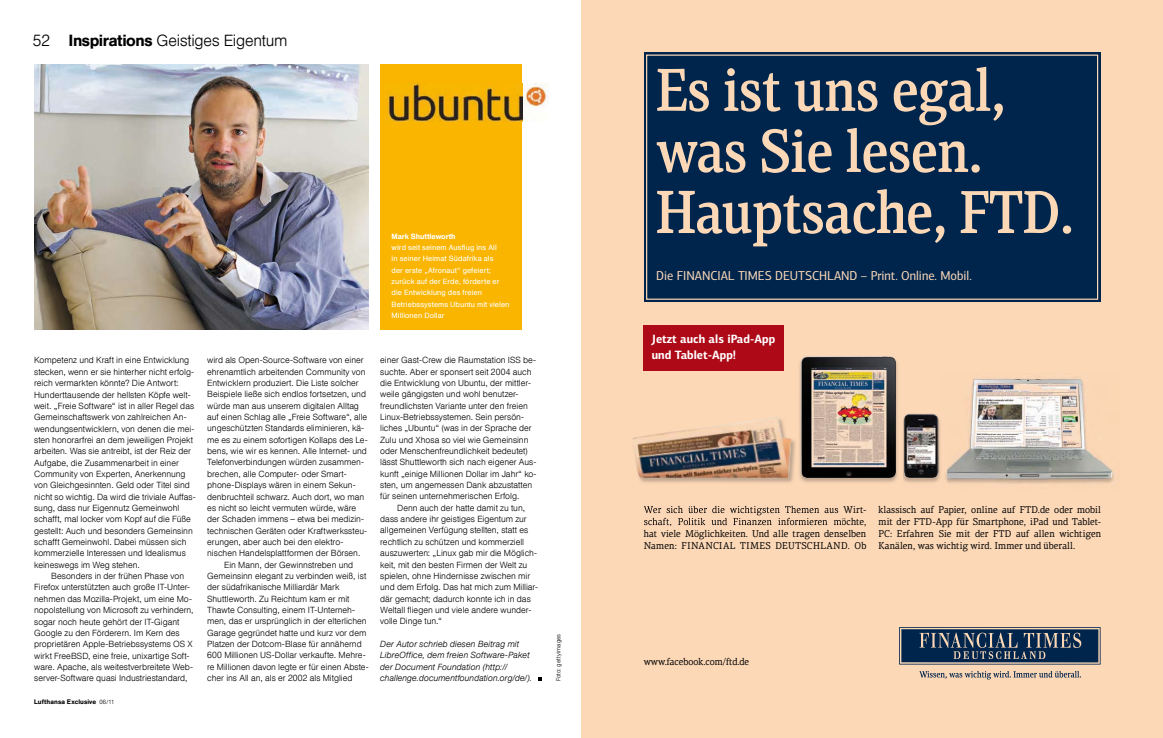
<style>
.page{position:relative;width:1163px;height:738px;background:#fff}
.page>*{position:absolute;margin:0;border:0;box-sizing:border-box;transform-origin:0 0}
.t1{font:500 61px/61px "Centro FTD Serif Headline OT";color:#fcd8b7}
.t2{font:300 16px "Helvetica DLHCGH";letter-spacing:-.005em;color:#000}
.t3{font:13px "Centro FTD Sans OT";color:#fcd8b7}
.t4{font:700 12px/16px "Centro FTD Sans OT";color:#fff}
.t5{font:10px/12px "Centro FTD Serif OT";letter-spacing:.01em;color:#000}
.t6{font:300 8.8px/11.3px "Helvetica DLHCGH";letter-spacing:.005em;color:#000}
.t7{font:italic 300 8.8px/11.4px "Helvetica DLHCGH";letter-spacing:.01em;color:#000}
.t8{font:7.5px/11.3px "Helvetica DLHCGH";letter-spacing:.015em;color:#fff}
.t9{font:500 7.5px "Helvetica DLHCGH";letter-spacing:.015em;color:#fff}
.t10{font:500 6.5px "Helvetica DLHCGH";letter-spacing:.035em;color:#000}
.t11{font:300 6px "Helvetica DLHCGH";letter-spacing:.02em;color:#000}
.s1{font-weight:500}
.s2{font-weight:300;font-size:6px}
</style>
<div class="page">
<div style="left:380px;top:64px;width:142px;height:265px;background:#f9b500"></div>
<img style="left:34px;top:64px;width:335px;height:265px">
<svg style="left:538px;top:677px;width:4px;height:3px"></svg>
<img style="left:386px;top:83px;width:162px;height:38px">
<div style="left:581px;top:0;width:581px;height:737px;background:#fcd8b7"></div>
<svg style="left:919px;top:671px;width:161px;height:8px"></svg>
<svg style="left:899px;top:627px;width:201px;height:37px;background:#344a63"></svg>
<div style="left:643px;top:52px;width:457px;height:250px;background:#00254d"></div>
<div style="left:643px;top:325px;width:140px;height:45px;background:#ae0917"></div>
<img style="left:946px;top:378px;width:168px;height:106px">
<img style="left:639px;top:439px;width:157px;height:77px">
<img style="left:643px;top:508px;width:196px;height:7px">
<img style="left:643px;top:505px;width:153px;height:7px">
<img style="left:644px;top:520px;width:197px;height:5px">
<img style="left:652px;top:517px;width:163px;height:7px">
<img style="left:632px;top:417px;width:159px;height:61px">
<img style="left:903px;top:418px;width:43px;height:65px">
<img style="left:903px;top:413px;width:35px;height:64px">
<img style="left:799px;top:359px;width:99px;height:124px">
<img style="left:799px;top:416px;width:42px;height:67px">
<img style="left:800px;top:356px;width:95px;height:121px">
<h2 class="t2" style="left:33px;top:31px;width:256px">52 <span class="s1">Inspirations</span> Geistiges Eigentum</h2>
<p class="t9" style="left:391px;top:231px;width:65px">Mark Shuttleworth</p>
<p class="t8" style="left:391px;top:241px;width:119px">wird seit seinem Ausflug ins All<br>in seiner Heimat Südafrika als<br>der erste „Afronaut“ gefeiert; zurück auf der Erde, förderte er die Entwicklung des freien<br>Betriebssystems Ubuntu mit vielen<br>Millionen Dollar</p>
<p class="t6" style="left:34px;top:354px;width:163px">Kompetenz und Kraft in eine Entwicklung stecken, wenn er sie hinterher nicht erfolg&shy;reich vermarkten könnte? Die Antwort:<br>Hunderttausende der hellsten Köpfe welt&shy;weit. „Freie Software“ ist in aller Regel das Gemeinschaftswerk von zahlreichen An&shy;wendungsentwicklern, von denen die mei&shy;sten honorarfrei an dem jeweiligen Projekt arbeiten. Was sie antreibt, ist der Reiz der Aufgabe, die Zusammenarbeit in einer Community von Experten, Anerkennung von Gleichgesinnten. Geld oder Titel sind nicht so wichtig. Da wird die triviale Auffas&shy;sung, dass nur Eigennutz Gemeinwohl schafft, mal locker vom Kopf auf die Füße gestellt: Auch und besonders Gemeinsinn schafft Gemeinwohl. Dabei müssen sich kommerzielle Interessen und Idealismus keineswegs im Weg stehen.</p>
<p class="t6" style="left:34px;top:570px;width:161px;text-indent:17px">Besonders in der frühen Phase von Firefox unterstützten auch große IT-Unter&shy;nehmen das Mozilla-Projekt, um eine Mo&shy;nopolstellung von Microsoft zu verhindern, sogar noch heute gehört der IT-Gigant Google zu den Förderern. Im Kern des proprietären Apple-Betriebssystems OS X wirkt FreeBSD, eine freie, unixartige Soft&shy;ware. Apache, als weitestverbreitete Web&shy;server-Software quasi Industriestandard,</p>
<p class="t10" style="left:34px;top:697px;width:82px">Lufthansa Exclusive <span class="s2">06/11</span></p>
<p class="t6" style="left:207px;top:354px;width:158px">wird als Open-Source-Software von einer</p>
<p class="t6" style="left:207px;top:366px;width:160px">ehrenamtlich arbeitenden Community von</p>
<p class="t6" style="left:207px;top:377px;width:153px">Entwicklern produziert. Die Liste solcher</p>
<p class="t6" style="left:207px;top:388px;width:160px">Beispiele ließe sich endlos fortsetzen, und</p>
<p class="t6" style="left:207px;top:400px;width:153px">würde man aus unserem digitalen Alltag</p>
<p class="t6" style="left:207px;top:411px;width:161px">auf einen Schlag alle „Freie Software“, alle</p>
<p class="t6" style="left:207px;top:422px;width:158px">ungeschützten Standards eliminieren, kä-</p>
<p class="t6" style="left:207px;top:434px;width:162px">me es zu einem sofortigen Kollaps des Le-</p>
<p class="t6" style="left:207px;top:445px;width:161px">bens, wie wir es kennen. Alle Internet- und</p>
<p class="t6" style="left:207px;top:456px;width:158px">Telefonverbindungen würden zusammen-</p>
<p class="t6" style="left:207px;top:468px;width:141px">brechen, alle Computer- oder Smart-</p>
<p class="t6" style="left:207px;top:479px;width:150px">phone-Displays wären in einem Sekun-</p>
<p class="t6" style="left:207px;top:490px;width:158px">denbruchteil schwarz. Auch dort, wo man</p>
<p class="t6" style="left:207px;top:502px;width:150px">es nicht so leicht vermuten würde, wäre</p>
<p class="t6" style="left:207px;top:513px;width:158px">der Schaden immens – etwa bei medizin-</p>
<p class="t6" style="left:207px;top:524px;width:161px">technischen Geräten oder Kraftwerkssteu-</p>
<p class="t6" style="left:207px;top:536px;width:138px">erungen, aber auch bei den elektro-</p>
<p class="t6" style="left:207px;top:547px;width:155px">nischen Handelsplattformen der Börsen.</p>
<p class="t6" style="left:224px;top:558px;width:130px">Ein Mann, der Gewinnstreben und</p>
<p class="t6" style="left:207px;top:570px;width:160px">Gemeinsinn elegant zu verbinden weiß, ist</p>
<p class="t6" style="left:207px;top:581px;width:134px">der südafrikanische Milliardär Mark</p>
<p class="t6" style="left:207px;top:592px;width:144px">Shuttleworth. Zu Reichtum kam er mit</p>
<p class="t6" style="left:207px;top:604px;width:149px">Thawte Consulting, einem IT-Unterneh-</p>
<p class="t6" style="left:207px;top:615px;width:161px">men, das er ursprünglich in der elterlichen</p>
<p class="t6" style="left:207px;top:626px;width:161px">Garage gegründet hatte und kurz vor dem</p>
<p class="t6" style="left:207px;top:638px;width:156px">Platzen der Dotcom-Blase für annähernd</p>
<p class="t6" style="left:207px;top:649px;width:160px">600 Millionen US-Dollar verkaufte. Mehre-</p>
<p class="t6" style="left:207px;top:660px;width:163px">re Millionen davon legte er für einen Abste-</p>
<p class="t6" style="left:207px;top:672px;width:147px">cher ins All an, als er 2002 als Mitglied</p>
<p class="t6" style="left:380px;top:354px;width:158px">einer Gast-Crew die Raumstation ISS be&shy;suchte. Aber er sponsert seit 2004 auch die Entwicklung von Ubuntu, der mittler&shy;weile gängigsten und wohl benutzer&shy;freundlichsten Variante unter den freien Linux-Betriebssystemen. Sein persön&shy;liches „Ubuntu“ (was in der Sprache der Zulu und Xhosa so viel wie Gemeinsinn oder Menschenfreundlichkeit bedeutet) lässt Shuttleworth sich nach eigener Aus&shy;kunft „einige Millionen Dollar im Jahr“ ko&shy;sten, um angemessen Dank abzustatten für seinen unternehmerischen Erfolg.</p>
<p class="t6" style="left:380px;top:502px;width:159px;text-indent:17px">Denn auch der hatte damit zu tun, dass andere ihr geistiges Eigentum zur allgemeinen Verfügung stellten, statt es rechtlich zu schützen und kommerziell auszuwerten: „Linux gab mir die Möglich&shy;keit, mit den besten Firmen der Welt zu spielen, ohne Hindernisse zwischen mir und dem Erfolg. Das hat mich zum Milliar&shy;där gemacht; dadurch konnte ich in das Weltall fliegen und viele andere wunder&shy;volle Dinge tun.“</p>
<p class="t7" style="left:380px;top:637px;width:153px">Der Autor schrieb diesen Beitrag mit LibreOffice, dem freien Software-Paket der Document Foundation (http:// challenge.documentfoundation.org/de/).</p>
<p class="t11" style="left:554px;top:680px;width:49px;rotate:-90deg">Foto: gettyimages</p>
<h1 class="t1" style="left:656px;top:61px;width:419px">Es ist uns egal, was Sie lesen.<br>Hauptsache, FTD.</h1>
<h3 class="t3" style="left:656px;top:268px;width:317px">Die FINANCIAL TIMES DEUTSCHLAND – Print. Online. Mobil.</h3>
<h3 class="t4" style="left:651px;top:331px;width:125px">Jetzt auch als iPad-App und Tablet-App!</h3>
<p class="t5" style="left:643px;top:527px;width:224px">hat viele Möglichkeiten. Und alle tragen denselben<br>Namen: FINANCIAL TIMES DEUTSCHLAND. Ob</p>
<p class="t5" style="left:878px;top:503px;width:224px;text-align:justify">klassisch auf Papier, online auf FTD.de oder mobil mit der FTD-App für Smartphone, iPad und Tablet-PC: Erfahren Sie mit der FTD auf allen wichtigen Kanälen, was wichtig wird. Immer und überall.</p>
<p class="t5" style="left:643px;top:655px;width:107px">www.facebook.com/ftd.de</p>
</div>
